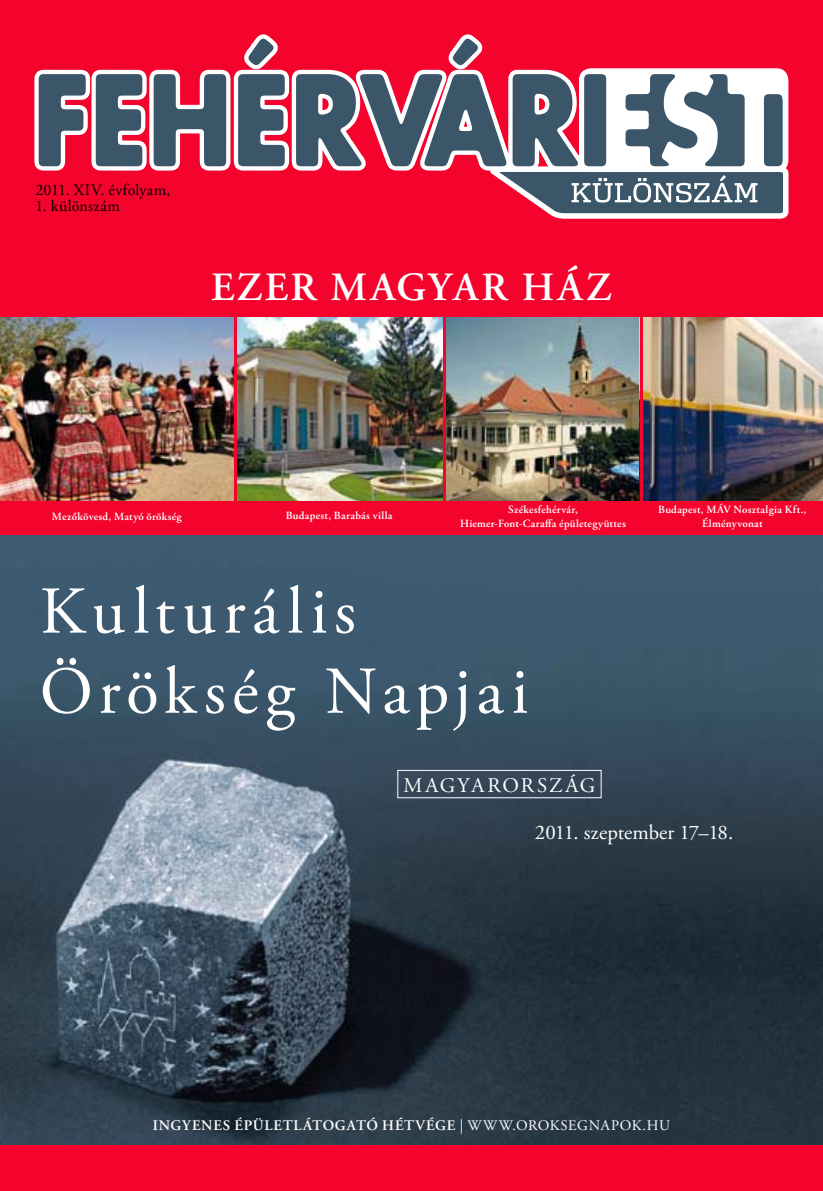
<style>
.page{position:relative;width:823px;height:1191px;background:#fff}
.page>*{position:absolute;margin:0;border:0;box-sizing:border-box;transform-origin:0 0}
.t1{font:66.8px/80.2px "Adobe Garamond Pro";letter-spacing:.095em;color:#fff}
.t2{font:600 40px "Adobe Garamond Pro";letter-spacing:.06em;color:#fff}
.t3{font:20.8px "Adobe Garamond Pro";letter-spacing:.015em;color:#fff}
.t4{font:20.8px "Adobe Garamond Pro";letter-spacing:.095em;color:#fff}
.t5{font:16px "Adobe Garamond Pro";letter-spacing:.02em;color:#000}
.t6{font:600 14.6px "Adobe Garamond Pro";letter-spacing:.05em;color:#fff}
.t7{font:600 11px/13.2px "Adobe Garamond Pro";letter-spacing:.025em;color:#fff;text-align:center}
.s1{font-weight:400}
</style>
<div class="page">
<div style="left:0;top:0;width:822px;height:1191px;background:#f4042d"></div>
<img style="left:0;top:536px;width:822px;height:608px">
<div style="left:397px;top:770px;width:204px;height:28px;border:1px solid #fff"></div>
<img style="left:0;top:317px;width:822px;height:183px">
<hr style="left:234px;top:313px;width:2px;height:194px;background:#f4042d">
<hr style="left:442px;top:313px;width:3px;height:194px;background:#f4042d">
<hr style="left:639px;top:313px;width:3px;height:194px;background:#f4042d">
<svg style="left:34px;top:34px;width:755px;height:185px"></svg>
<h3 class="t5" style="left:35px;top:180px;width:137px">2011. XIV. évfolyam,</h3>
<h3 class="t5" style="left:35px;top:196px;width:86px">1. különszám</h3>
<h2 class="t2" style="left:211px;top:264px;width:402px">EZER MAGYAR HÁZ</h2>
<p class="t7" style="left:52px;top:510px;width:131px">Mezőkövesd, Matyó örökség</p>
<p class="t7" style="left:285px;top:509px;width:108px">Budapest, Barabás villa</p>
<p class="t7" style="left:460px;top:503px;width:167px">Székesfehérvár,<br>Hiemer-Font-Caraffa épületegyüttes</p>
<p class="t7" style="left:658px;top:503px;width:149px">Budapest, MÁV Nosztalgia Kft.,<br>Élményvonat</p>
<h1 class="t1" style="left:40px;top:573px;width:490px">Kulturális<br>Örökség Napjai</h1>
<h3 class="t4" style="left:403px;top:772px;width:193px">MAGYARORSZÁG</h3>
<h3 class="t3" style="left:534px;top:820px;width:200px">2011. szeptember 17–18.</h3>
<h3 class="t6" style="left:153px;top:1116px;width:518px">INGYENES ÉPÜLETLÁTOGATÓ HÉTVÉGE <span class="s1">| WWW.OROKSEGNAPOK.HU</span></h3>
</div>
